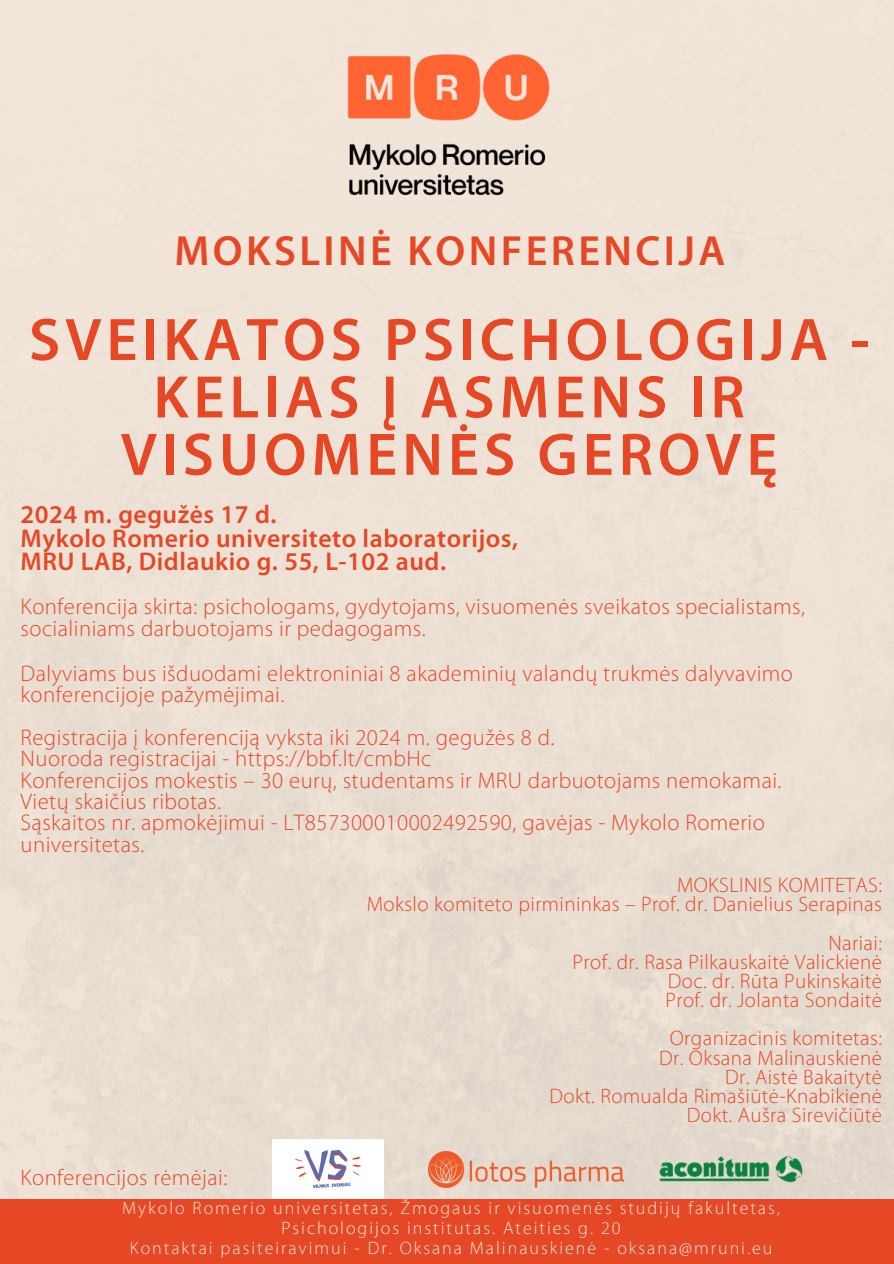
<style>
.page{position:relative;width:894px;height:1264px;background:#fff}
.page>*{position:absolute;margin:0;border:0;box-sizing:border-box;transform-origin:0 0}
.t1{font:600 60.45px/57.3px "Myriad Pro";letter-spacing:.08em;color:#e64826;text-align:center}
.t2{font:600 42.3px "Myriad Pro";letter-spacing:.08em;color:#e64826}
.t3{font:600 25.65px/23.7px "Myriad Pro";letter-spacing:.02em;color:#e64826}
.t4{font:300 22.65px/21.3px "Myriad Pro";letter-spacing:.02em;color:#e64826}
.t5{font:300 22.5px "Myriad Pro";letter-spacing:.02em;color:#e64826}
.t6{font:300 21px/19.2px "Myriad Pro";letter-spacing:.02em;color:#e64826;text-align:right}
.t7{font:300 18px "Myriad Pro";letter-spacing:.11em;color:#f2e6da}
</style>
<div class="page">
<div style="left:0;top:0;width:893px;height:1198px;background:#ede1d5"></div>
<div style="left:0;top:1198px;width:893px;height:65px;background:#e64826"></div>
<img style="left:344px;top:51px;width:208px;height:149px">
<img style="left:428px;top:1151px;width:195px;height:36px">
<img style="left:657px;top:1139px;width:147px;height:58px">
<img style="left:272px;top:1139px;width:111px;height:59px">
<h2 class="t2" style="left:174px;top:234px;width:552px">MOKSLINĖ KONFERENCIJA</h2>
<h1 class="t1" style="left:29px;top:316px;width:841px">SVEIKATOS PSICHOLOGIJA -<br>KELIAS Į ASMENS IR<br>VISUOMENĖS GEROVĘ</h1>
<p class="t3" style="left:21px;top:505px;width:499px">2024 m. gegužės 17 d.<br>Mykolo Romerio universiteto laboratorijos,<br>MRU LAB, Didlaukio g. 55, L-102 aud.</p>
<p class="t4" style="left:21px;top:598px;width:785px">Konferencija skirta: psichologams, gydytojams, visuomenės sveikatos specialistams, socialiniams darbuotojams ir pedagogams.</p>
<p class="t4" style="left:21px;top:664px;width:773px">Dalyviams bus išduodami elektroniniai 8 akademinių valandų trukmės dalyvavimo konferencijoje pažymėjimai.</p>
<p class="t4" style="left:21px;top:728px;width:762px">Registracija į konferenciją vyksta iki 2024 m. gegužės 8 d.<br>Nuoroda registracijai - https://bbf.lt/cmbHc<br>Konferencijos mokestis – 30 eurų, studentams ir MRU darbuotojams nemokamai.<br>Vietų skaičius ribotas.<br>Sąskaitos nr. apmokėjimui - LT857300010002492590, gavėjas - Mykolo Romerio universitetas.</p>
<p class="t6" style="left:366px;top:877px;width:516px">MOKSLINIS KOMITETAS:<br>Mokslo komiteto pirmininkas – Prof. dr. Danielius Serapinas</p>
<p class="t6" style="left:572px;top:934px;width:311px">Nariai:<br>Prof. dr. Rasa Pilkauskaitė Valickienė<br>Doc. dr. Rūta Pukinskaitė<br>Prof. dr. Jolanta Sondaitė</p>
<p class="t6" style="left:549px;top:1030px;width:334px">Organizacinis komitetas:<br>Dr. Oksana Malinauskienė<br>Dr. Aistė Bakaitytė<br>Dokt. Romualda Rimašiūtė-Knabikienė<br>Dokt. Aušra Sirevičiūtė</p>
<p class="t5" style="left:21px;top:1168px;width:208px">Konferencijos rėmėjai:</p>
<p class="t7" style="left:122px;top:1200px;width:659px">Mykolo Romerio universitetas, Žmogaus ir visuomenės studijų fakultetas,</p>
<p class="t7" style="left:281px;top:1220px;width:340px">Psichologijos institutas. Ateities g. 20</p>
<p class="t7" style="left:130px;top:1240px;width:644px">Kontaktai pasiteiravimui - Dr. Oksana Malinauskienė - oksana@mruni.eu</p>
</div>
